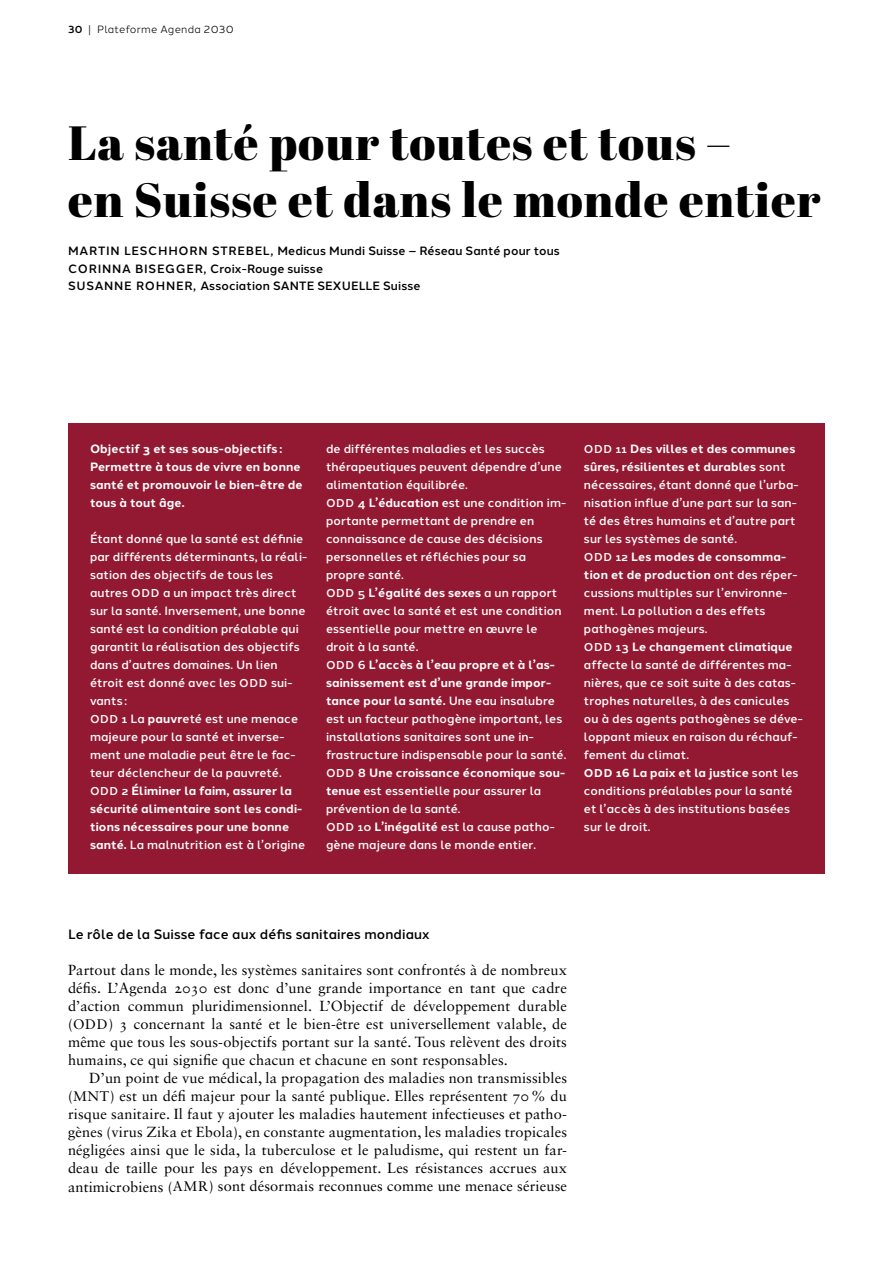
<style>
.page{position:relative;width:893px;height:1263px;background:#fff}
.page>*{position:absolute;margin:0;border:0;box-sizing:border-box;transform-origin:0 0}
.t1{font:48px/57px "Abril Fatface";letter-spacing:.02em;color:#000}
.t2{font:14.7px/18px "Sabon LT Std";letter-spacing:.01em;color:#000;text-align:justify}
.t3{font:500 13.5px "Halcom";letter-spacing:.01em;color:#000}
.t4{font:500 12px/18px "Halcom";letter-spacing:.01em;color:#fff}
.t5{font:500 12px/17.2px "Halcom";letter-spacing:.01em;color:#000}
.t6{font:700 12px/18px "Halcom";letter-spacing:.01em;color:#fff}
.t7{font:10.5px "Halcom";letter-spacing:.02em;color:#000}
.s1{font-weight:500}
.s2{font-size:11.4px}
.s3{font-weight:700}
.s4{font-weight:700;font-size:11.4px}
.s5{font-size:13.95px}
</style>
<div class="page">
<div style="left:68px;top:423px;width:757px;height:451px;background:#931831"></div>
<p class="t7" style="left:68px;top:21px;width:167px"><span class="s1">30</span> | Plateforme Agenda 2030</p>
<h1 class="t1" style="left:68px;top:113px;width:754px">La santé pour toutes et tous –<br>en Suisse et dans le monde entier</h1>
<p class="t5" style="left:68px;top:242px;width:493px">MARTIN LESCHHORN STREBEL, Medicus Mundi Suisse – Réseau Santé pour tous<br>CORINNA BISEGGER, Croix-Rouge suisse<br>SUSANNE ROHNER, Association SANTE SEXUELLE Suisse</p>
<p class="t6" style="left:90px;top:439px;width:214px">Objectif 3 et ses sous-objectifs :<br>Permettre à tous de vivre en bonne santé et promouvoir le bien-être de tous à tout âge.</p>
<p class="t4" style="left:90px;top:529px;width:219px">Étant donné que la santé est définie par différents déterminants, la réali&shy;sation des objectifs de tous les autres <span class="s2">ODD</span> a un impact très direct sur la santé. Inversement, une bonne santé est la condition préalable qui garantit la réalisation des objectifs dans d’autres domaines. Un lien étroit est donné avec les <span class="s2">ODD</span> sui&shy;vants :<br><span class="s2">ODD</span> 1 La <span class="s3">pauvr</span>eté est une menace majeure pour la santé et inverse&shy;ment une maladie peut être le fac&shy;teur déclencheur de la pauvreté.<br><span class="s2">ODD</span> 2 <span class="s3">Éliminer la faim, assurer la sécurité alimentaire sont les condi&shy;tions nécessaires pour une bonne santé.</span> La malnutrition est à l’origine</p>
<p class="t4" style="left:326px;top:439px;width:242px">de différentes maladies et les succès thérapeutiques peuvent dépendre d’une alimentation équilibrée.<br><span class="s2">ODD</span> 4 <span class="s3">L’éducation</span> est une condition im&shy;portante permettant de prendre en connaissance de cause des décisions personnelles et réfléchies pour sa propre santé.<br><span class="s2">ODD</span> 5 <span class="s3">L’égalité des sexes</span> a un rapport étroit avec la santé et est une condition essentielle pour mettre en œuvre le droit à la santé.<br><span class="s2">ODD</span> 6 <span class="s3">L’accès à l’eau propre et à l’as&shy;sainissement est d’une grande impor&shy;tance pour la santé.</span> Une eau insalubre est un facteur pathogène important, les installations sanitaires sont une in&shy;frastructure indispensable pour la santé.<br><span class="s2">ODD</span> 8 <span class="s3">Une croissance économique sou&shy;tenue</span> est essentielle pour assurer la prévention de la santé.<br><span class="s2">ODD</span> 10 <span class="s3">L’inégalité</span> est la cause patho&shy;gène majeure dans le monde entier.</p>
<p class="t4" style="left:584px;top:439px;width:220px"><span class="s2">ODD</span> 11 <span class="s3">Des villes et des communes sûres, résilientes et durables</span> sont nécessaires, étant donné que l’urba&shy;nisation influe d’une part sur la san&shy;té des êtres humains et d’autre part sur les systèmes de santé.<br><span class="s2">ODD</span> 12 <span class="s3">Les modes de consomma&shy;tion et de production</span> ont des réper&shy;cussions multiples sur l’environne&shy;ment. La pollution a des effets pathogènes majeurs.<br><span class="s2">ODD</span> 13 <span class="s3">Le changement climatique </span>affecte la santé de différentes ma&shy;nières, que ce soit suite à des catas&shy;trophes naturelles, à des canicules ou à des agents pathogènes se déve&shy;loppant mieux en raison du réchauf&shy;fement du climat.<br><span class="s4">ODD</span> <span class="s3">16 La paix et la justice</span> sont les conditions préalables pour la santé et l’accès à des institutions basées sur le droit.</p>
<p class="t3" style="left:68px;top:924px;width:363px">Le rôle de la Suisse face aux défis sanitaires mondiaux</p>
<p class="t2" style="left:68px;top:961px;width:500px">Partout dans le monde, les systèmes sanitaires sont confrontés à de nombreux défis. L’Agenda 2030 est donc d’une grande importance en tant que cadre d’action commun pluridimensionnel. L’Objectif de développement durable (<span class="s5">ODD</span>) 3 concernant la santé et le bien-être est universellement valable, de même que tous les sous-objectifs portant sur la santé. Tous relèvent des droits humains, ce qui signifie que chacun et chacune en sont responsables.</p>
<p class="t2" style="left:68px;top:1069px;width:500px;text-indent:21px">D’un point de vue médical, la propagation des maladies non transmissibles (<span class="s5">MNT</span>) est un défi majeur pour la santé publique. Elles représentent 70% du risque sanitaire. Il faut y ajouter les maladies hautement infectieuses et patho&shy;gènes (virus Zika et Ebola), en constante augmentation, les maladies tropicales négligées ainsi que le sida, la tuberculose et le paludisme, qui restent un far&shy;deau de taille pour les pays en développement. Les résistances accrues aux antimicrobiens (<span class="s5">AMR</span>) sont désormais reconnues comme une menace sérieuse</p>
</div>
